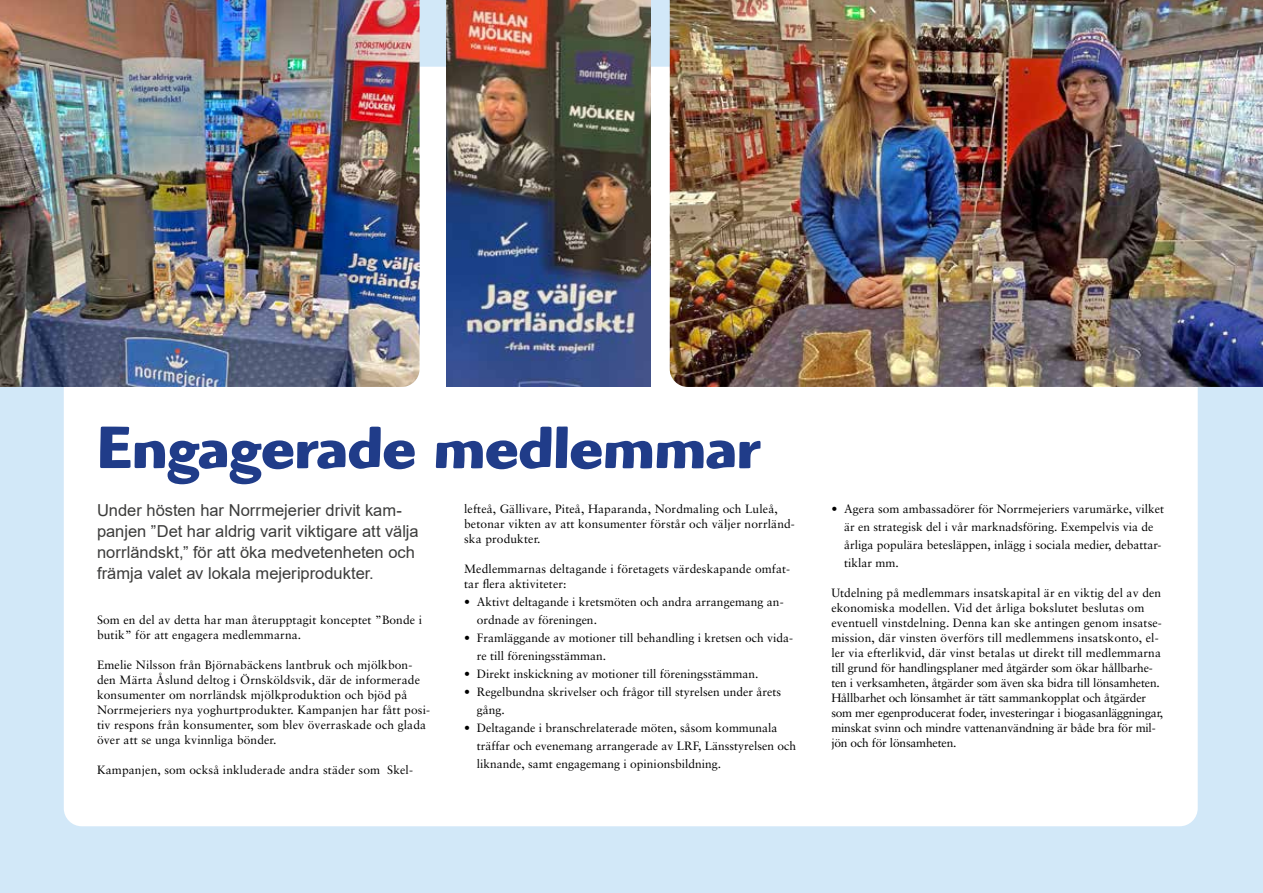
<style>
.page{position:relative;width:1263px;height:893px;background:#d2e8f8}
.page>*{position:absolute;margin:0;border:0;box-sizing:border-box;transform-origin:0 0}
.t1{font:700 61.5px "Highlander Std";letter-spacing:-.015em;color:#203c89}
.t2{font:16.5px/21px "Arial";color:#3c3c3b}
.t3{font:12px/15px "Sabon LT Pro";color:#000}
</style>
<div class="page">
<div style="left:64px;top:67px;width:1134px;height:759px;background:#fff;border-radius:18px"></div>
<img style="left:670px;top:0;width:593px;height:387px">
<img style="left:0;top:0;width:420px;height:387px">
<img style="left:446px;top:0;width:205px;height:387px">
<h1 class="t1" style="left:97px;top:411px;width:664px">Engagerade medlemmar</h1>
<h2 class="t2" style="left:97px;top:499px;width:323px">Under hösten har Norrmejerier drivit kam&shy;panjen ”Det har aldrig varit viktigare att välja norrländskt,” för att öka medvetenheten och främja valet av lokala mejeriprodukter.</h2>
<p class="t3" style="left:97px;top:612px;width:326px">Som en del av detta har man återupptagit konceptet ”Bonde i butik” för att engagera medlemmarna.</p>
<p class="t3" style="left:97px;top:657px;width:335px">Emelie Nilsson från Björnabäckens lantbruk och mjölkbon&shy;den Märta Åslund deltog i Örnsköldsvik, där de informerade konsumenter om norrländsk mjölkproduktion och bjöd på Norrmejeriers nya yoghurtprodukter. Kampanjen har fått posi&shy;tiv respons från konsumenter, som blev överraskade och glada över att se unga kvinnliga bönder.</p>
<p class="t3" style="left:97px;top:762px;width:317px">Kampanjen, som också inkluderade andra städer som Skel-</p>
<p class="t3" style="left:464px;top:501px;width:332px">lefteå, Gällivare, Piteå, Haparanda, Nordmaling och Luleå, betonar vikten av att konsumenter förstår och väljer norrländ&shy;ska produkter.</p>
<p class="t3" style="left:464px;top:561px;width:328px">Medlemmarnas deltagande i företagets värdeskapande omfat&shy;tar flera aktiviteter:</p>
<p class="t3" style="left:477px;top:593px;width:308px;line-height:18px;text-indent:-13px">• Aktivt deltagande i kretsmöten och andra arrangemang an&shy;ordnade av föreningen.</p>
<p class="t3" style="left:477px;top:629px;width:318px;line-height:18px;text-indent:-13px">• Framläggande av motioner till behandling i kretsen och vida&shy;re till föreningsstämman.</p>
<p class="t3" style="left:464px;top:666px;width:296px">• Direkt inskickning av motioner till föreningsstämman.</p>
<p class="t3" style="left:477px;top:683px;width:306px;line-height:18px;text-indent:-13px">• Regelbundna skrivelser och frågor till styrelsen under årets gång.</p>
<p class="t3" style="left:477px;top:719px;width:321px;line-height:18px;text-indent:-13px">• Deltagande i branschrelaterade möten, såsom kommunala träffar och evenemang arrangerade av LRF, Länsstyrelsen och liknande, samt engagemang i opinionsbildning.</p>
<p class="t3" style="left:844px;top:500px;width:321px;line-height:18px;text-indent:-13px">• Agera som ambassadörer för Norrmejeriers varumärke, vilket är en strategisk del i vår marknadsföring. Exempelvis via de årliga populära betesläppen, inlägg i sociala medier, debattar&shy;tiklar mm.</p>
<p class="t3" style="left:831px;top:585px;width:333px">Utdelning på medlemmars insatskapital är en viktig del av den ekonomiska modellen. Vid det årliga bokslutet beslutas om eventuell vinstdelning. Denna kan ske antingen genom insatse&shy;mission, där vinsten överförs till medlemmens insatskonto, el&shy;ler via efterlikvid, där vinst betalas ut direkt till medlemmarna till grund för handlingsplaner med åtgärder som ökar hållbarhe&shy;ten i verksamheten, åtgärder som även ska bidra till lönsamheten.<br>Hållbarhet och lönsamhet är tätt sammankopplat och åtgärder som mer egenproducerat foder, investeringar i biogasanläggningar, minskat svinn och mindre vattenanvändning är både bra för mil&shy;jön och för lönsamheten.</p>
</div>
